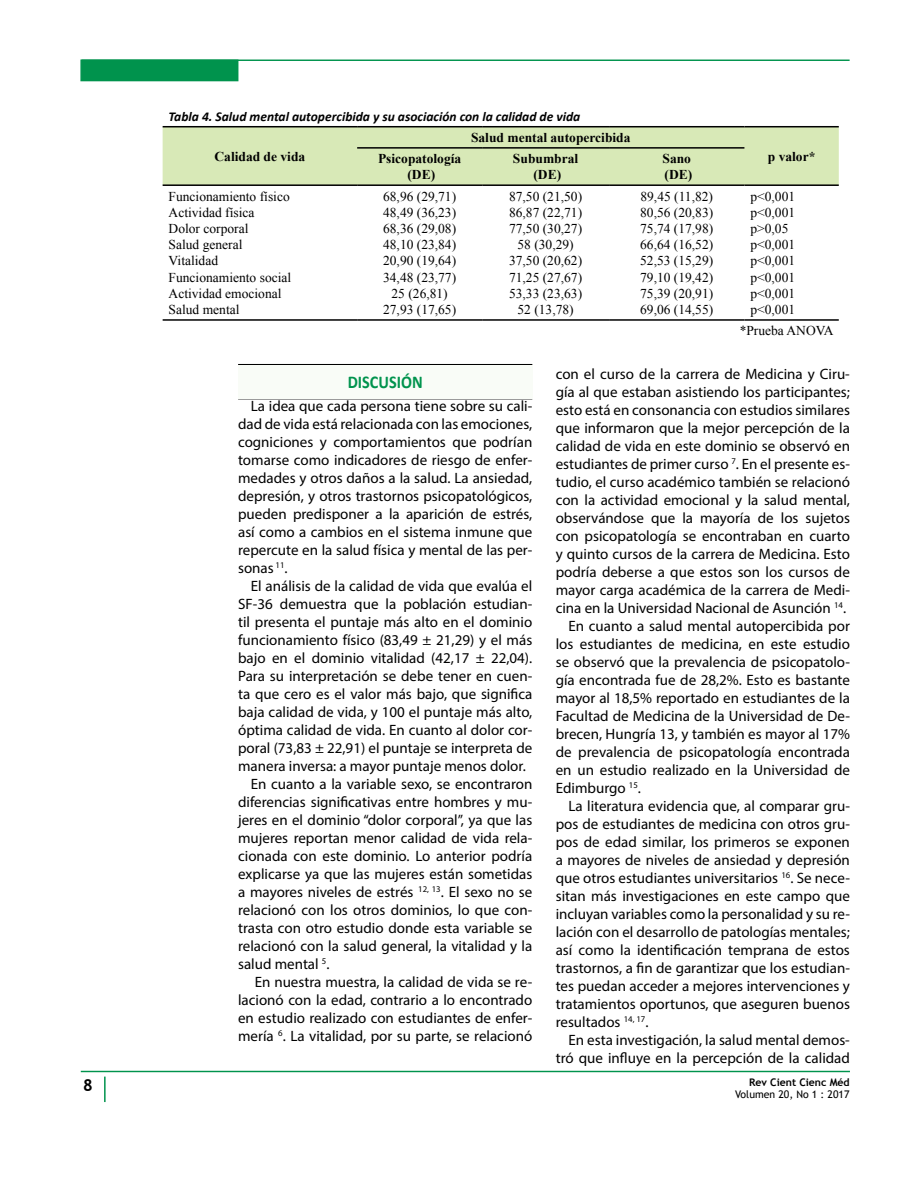
<style>
.page{position:relative;width:918px;height:1188px;background:#fff}
.page>*{position:absolute;margin:0;border:0;box-sizing:border-box;transform-origin:0 0}
.t1{font:700 18px "Calibri";color:#00934d;scale:.9 1}
.t2{font:700 16.5px "Trebuchet MS";color:#000}
.t3{font:15px/18px "Myriad Pro";color:#000;text-align:justify}
.t4{font:13.5px/16.2px "Times New Roman";color:#000}
.t5{font:700 13.5px/16.2px "Times New Roman";color:#000;text-align:center}
.t6{font:italic 700 13.5px "Calibri";color:#000}
.t7{font:10.5px "Trebuchet MS";color:#000}
.t8{font:700 10.5px "Trebuchet MS";color:#000}
</style>
<div class="page">
<div style="left:80px;top:60px;width:158px;height:21px;background:#00934d"></div>
<hr style="left:81px;top:60px;width:769px;height:1px;background:#00934d">
<hr style="left:81px;top:1071px;width:769px;height:1px;background:#00934d">
<hr style="left:104px;top:1077px;width:2px;height:25px;background:#00934d">
<div style="left:163px;top:127px;width:676px;height:57px;background:#d8e9b7"></div>
<hr style="left:163px;top:126px;width:194px;height:1px;background:#000">
<hr style="left:357px;top:126px;width:125px;height:1px;background:#000">
<hr style="left:482px;top:126px;width:127px;height:1px;background:#000">
<hr style="left:609px;top:126px;width:135px;height:1px;background:#000">
<hr style="left:744px;top:126px;width:95px;height:1px;background:#000">
<hr style="left:357px;top:147px;width:125px;height:2px;background:#000">
<hr style="left:482px;top:147px;width:127px;height:2px;background:#000">
<hr style="left:609px;top:147px;width:135px;height:2px;background:#000">
<hr style="left:163px;top:184px;width:194px;height:2px;background:#000">
<hr style="left:357px;top:184px;width:125px;height:2px;background:#000">
<hr style="left:482px;top:184px;width:127px;height:2px;background:#000">
<hr style="left:609px;top:184px;width:135px;height:2px;background:#000">
<hr style="left:744px;top:184px;width:95px;height:2px;background:#000">
<hr style="left:163px;top:319px;width:194px;height:2px;background:#000">
<hr style="left:357px;top:319px;width:125px;height:2px;background:#000">
<hr style="left:482px;top:319px;width:127px;height:2px;background:#000">
<hr style="left:609px;top:319px;width:135px;height:2px;background:#000">
<hr style="left:744px;top:319px;width:95px;height:2px;background:#000">
<hr style="left:238px;top:364px;width:294px;height:1px;background:#000">
<hr style="left:238px;top:399px;width:294px;height:1px;background:#000">
<div style="left:238px;top:365px;width:294px;height:33px;background:#f9fcf7"></div>
<p class="t2" style="left:83px;top:1075px;width:11px">8</p>
<p class="t6" style="left:169px;top:108px;width:413px">Tabla 4. Salud mental autopercibida y su asociación con la calidad de vida</p>
<p class="t5" style="left:215px;top:148px;width:92px">Calidad de vida</p>
<p class="t5" style="left:471px;top:129px;width:161px">Salud mental autopercibida</p>
<p class="t5" style="left:378px;top:150px;width:85px">Psicopatología</p>
<p class="t5" style="left:768px;top:148px;width:49px">p valor*</p>
<p class="t5" style="left:407px;top:166px;width:29px">(DE)</p>
<p class="t5" style="left:513px;top:150px;width:67px">Subumbral (DE)</p>
<p class="t5" style="left:663px;top:150px;width:31px;text-align:left">Sano (DE)</p>
<p class="t4" style="left:169px;top:188px;width:124px">Funcionamiento físico<br>Actividad física<br>Dolor corporal<br>Salud general<br>Vitalidad<br>Funcionamiento social<br>Actividad emocional<br>Salud mental</p>
<p class="t4" style="left:383px;top:188px;width:75px;text-align:center">68,96 (29,71)<br>48,49 (36,23)<br>68,36 (29,08)<br>48,10 (23,84)<br>20,90 (19,64)<br>34,48 (23,77)<br>25 (26,81)<br>27,93 (17,65)</p>
<p class="t4" style="left:509px;top:188px;width:75px;text-align:center">87,50 (21,50)<br>86,87 (22,71)<br>77,50 (30,27)<br>58 (30,29)<br>37,50 (20,62)<br>71,25 (27,67)<br>53,33 (23,63)<br>52 (13,78)</p>
<p class="t4" style="left:640px;top:188px;width:75px;text-align:justify">89,45 (11,82)<br>80,56 (20,83)<br>75,74 (17,98)<br>66,64 (16,52)<br>52,53 (15,29)<br>79,10 (19,42)<br>75,39 (20,91)<br>69,06 (14,55)</p>
<p class="t4" style="left:750px;top:188px;width:46px">p&lt;0,001 p&lt;0,001 p&gt;0,05 p&lt;0,001 p&lt;0,001 p&lt;0,001 p&lt;0,001 p&lt;0,001</p>
<p class="t4" style="left:740px;top:322px;width:95px">*Prueba ANOVA</p>
<p class="t1" style="left:348px;top:370px;width:85px">DISCUSIÓN</p>
<p class="t3" style="left:556px;top:365px;width:296px">con el curso de la carrera de Medicina y Ciru-</p>
<p class="t3" style="left:556px;top:383px;width:296px">gía al que estaban asistiendo los participantes;</p>
<p class="t3" style="left:556px;top:401px;width:296px">esto está en consonancia con estudios similares</p>
<p class="t3" style="left:556px;top:419px;width:296px">que informaron que la mejor percepción de la</p>
<p class="t3" style="left:556px;top:437px;width:296px">calidad de vida en este dominio se observó en</p>
<p class="t3" style="left:556px;top:455px;width:296px">estudiantes de primer curso <sup>7</sup>. En el presente es-</p>
<p class="t3" style="left:556px;top:473px;width:296px">tudio, el curso académico también se relacionó</p>
<p class="t3" style="left:556px;top:491px;width:296px">con la actividad emocional y la salud mental,</p>
<p class="t3" style="left:556px;top:509px;width:296px">observándose que la mayoría de los sujetos</p>
<p class="t3" style="left:556px;top:527px;width:296px">con psicopatología se encontraban en cuarto</p>
<p class="t3" style="left:556px;top:545px;width:296px">y quinto cursos de la carrera de Medicina. Esto</p>
<p class="t3" style="left:556px;top:563px;width:296px">podría deberse a que estos son los cursos de</p>
<p class="t3" style="left:556px;top:581px;width:296px">mayor carga académica de la carrera de Medi-</p>
<p class="t3" style="left:556px;top:599px;width:292px">cina en la Universidad Nacional de Asunción <sup>14</sup>.</p>
<p class="t3" style="left:568px;top:617px;width:283px">En cuanto a salud mental autopercibida por</p>
<p class="t3" style="left:556px;top:635px;width:296px">los estudiantes de medicina, en este estudio</p>
<p class="t3" style="left:556px;top:653px;width:296px">se observó que la prevalencia de psicopatolo-</p>
<p class="t3" style="left:556px;top:671px;width:296px">gía encontrada fue de 28,2%. Esto es bastante</p>
<p class="t3" style="left:556px;top:689px;width:296px">mayor al 18,5% reportado en estudiantes de la</p>
<p class="t3" style="left:556px;top:707px;width:296px">Facultad de Medicina de la Universidad de De-</p>
<p class="t3" style="left:556px;top:725px;width:296px">brecen, Hungría 13, y también es mayor al 17%</p>
<p class="t3" style="left:556px;top:743px;width:296px">de prevalencia de psicopatología encontrada</p>
<p class="t3" style="left:556px;top:761px;width:296px">en un estudio realizado en la Universidad de</p>
<p class="t3" style="left:556px;top:779px;width:87px">Edimburgo <sup>15</sup>.</p>
<p class="t3" style="left:568px;top:797px;width:283px">La literatura evidencia que, al comparar gru-</p>
<p class="t3" style="left:556px;top:815px;width:296px">pos de estudiantes de medicina con otros gru-</p>
<p class="t3" style="left:556px;top:833px;width:296px">pos de edad similar, los primeros se exponen</p>
<p class="t3" style="left:556px;top:851px;width:296px">a mayores de niveles de ansiedad y depresión</p>
<p class="t3" style="left:556px;top:869px;width:296px">que otros estudiantes universitarios <sup>16</sup>. Se nece-</p>
<p class="t3" style="left:556px;top:887px;width:296px">sitan más investigaciones en este campo que</p>
<p class="t3" style="left:556px;top:905px;width:296px">incluyan variables como la personalidad y su re-</p>
<p class="t3" style="left:556px;top:923px;width:296px">lación con el desarrollo de patologías mentales;</p>
<p class="t3" style="left:556px;top:941px;width:296px">así como la identificación temprana de estos</p>
<p class="t3" style="left:556px;top:959px;width:296px">trastornos, a fin de garantizar que los estudian-</p>
<p class="t3" style="left:556px;top:977px;width:296px">tes puedan acceder a mejores intervenciones y</p>
<p class="t3" style="left:556px;top:995px;width:296px">tratamientos oportunos, que aseguren buenos</p>
<p class="t3" style="left:556px;top:1013px;width:94px">resultados <sup>14,</sup> <sup>17</sup>.</p>
<p class="t3" style="left:568px;top:1031px;width:283px">En esta investigación, la salud mental demos-</p>
<p class="t3" style="left:556px;top:1049px;width:296px">tró que influye en la percepción de la calidad</p>
<p class="t3" style="left:238px;top:396px;width:296px;text-indent:13px">La idea que cada persona tiene sobre su cali&shy;dad de vida está relacionada con las emociones, cogniciones y comportamientos que podrían tomarse como indicadores de riesgo de enfer&shy;medades y otros daños a la salud. La ansiedad, depresión, y otros trastornos psicopatológicos, pueden predisponer a la aparición de estrés, así como a cambios en el sistema inmune que repercute en la salud física y mental de las per&shy;sonas <sup>11</sup>.</p>
<p class="t3" style="left:251px;top:576px;width:283px">El análisis de la calidad de vida que evalúa el</p>
<p class="t3" style="left:238px;top:594px;width:296px">SF-36 demuestra que la población estudian-</p>
<p class="t3" style="left:238px;top:612px;width:296px">til presenta el puntaje más alto en el dominio</p>
<p class="t3" style="left:238px;top:630px;width:296px">funcionamiento físico (83,49 ± 21,29) y el más</p>
<p class="t3" style="left:238px;top:648px;width:296px">bajo en el dominio vitalidad (42,17 ± 22,04).</p>
<p class="t3" style="left:238px;top:666px;width:296px">Para su interpretación se debe tener en cuen-</p>
<p class="t3" style="left:238px;top:684px;width:296px">ta que cero es el valor más bajo, que significa</p>
<p class="t3" style="left:238px;top:702px;width:296px">baja calidad de vida, y 100 el puntaje más alto,</p>
<p class="t3" style="left:238px;top:720px;width:296px">óptima calidad de vida. En cuanto al dolor cor-</p>
<p class="t3" style="left:238px;top:738px;width:296px">poral (73,83 ± 22,91) el puntaje se interpreta de</p>
<p class="t3" style="left:238px;top:756px;width:289px">manera inversa: a mayor puntaje menos dolor.</p>
<p class="t3" style="left:251px;top:774px;width:283px">En cuanto a la variable sexo, se encontraron</p>
<p class="t3" style="left:238px;top:792px;width:296px">diferencias significativas entre hombres y mu-</p>
<p class="t3" style="left:238px;top:810px;width:296px">jeres en el dominio “dolor corporal”, ya que las</p>
<p class="t3" style="left:238px;top:828px;width:296px">mujeres reportan menor calidad de vida rela-</p>
<p class="t3" style="left:238px;top:846px;width:296px">cionada con este dominio. Lo anterior podría</p>
<p class="t3" style="left:238px;top:864px;width:296px">explicarse ya que las mujeres están sometidas</p>
<p class="t3" style="left:238px;top:882px;width:296px">a mayores niveles de estrés <sup>12,</sup> <sup>13</sup>. El sexo no se</p>
<p class="t3" style="left:238px;top:900px;width:296px">relacionó con los otros dominios, lo que con-</p>
<p class="t3" style="left:238px;top:918px;width:296px">trasta con otro estudio donde esta variable se</p>
<p class="t3" style="left:238px;top:936px;width:296px">relacionó con la salud general, la vitalidad y la</p>
<p class="t3" style="left:238px;top:954px;width:93px">salud mental <sup>5</sup>.</p>
<p class="t3" style="left:255px;top:972px;width:279px">En nuestra muestra, la calidad de vida se re-</p>
<p class="t3" style="left:238px;top:990px;width:296px">lacionó con la edad, contrario a lo encontrado</p>
<p class="t3" style="left:238px;top:1008px;width:296px">en estudio realizado con estudiantes de enfer-</p>
<p class="t3" style="left:238px;top:1026px;width:296px">mería <sup>6</sup>. La vitalidad, por su parte, se relacionó</p>
<p class="t8" style="left:749px;top:1076px;width:102px">Rev Cient Cienc Méd</p>
<p class="t7" style="left:735px;top:1089px;width:116px">Volumen 20, No 1 : 2017</p>
</div>
